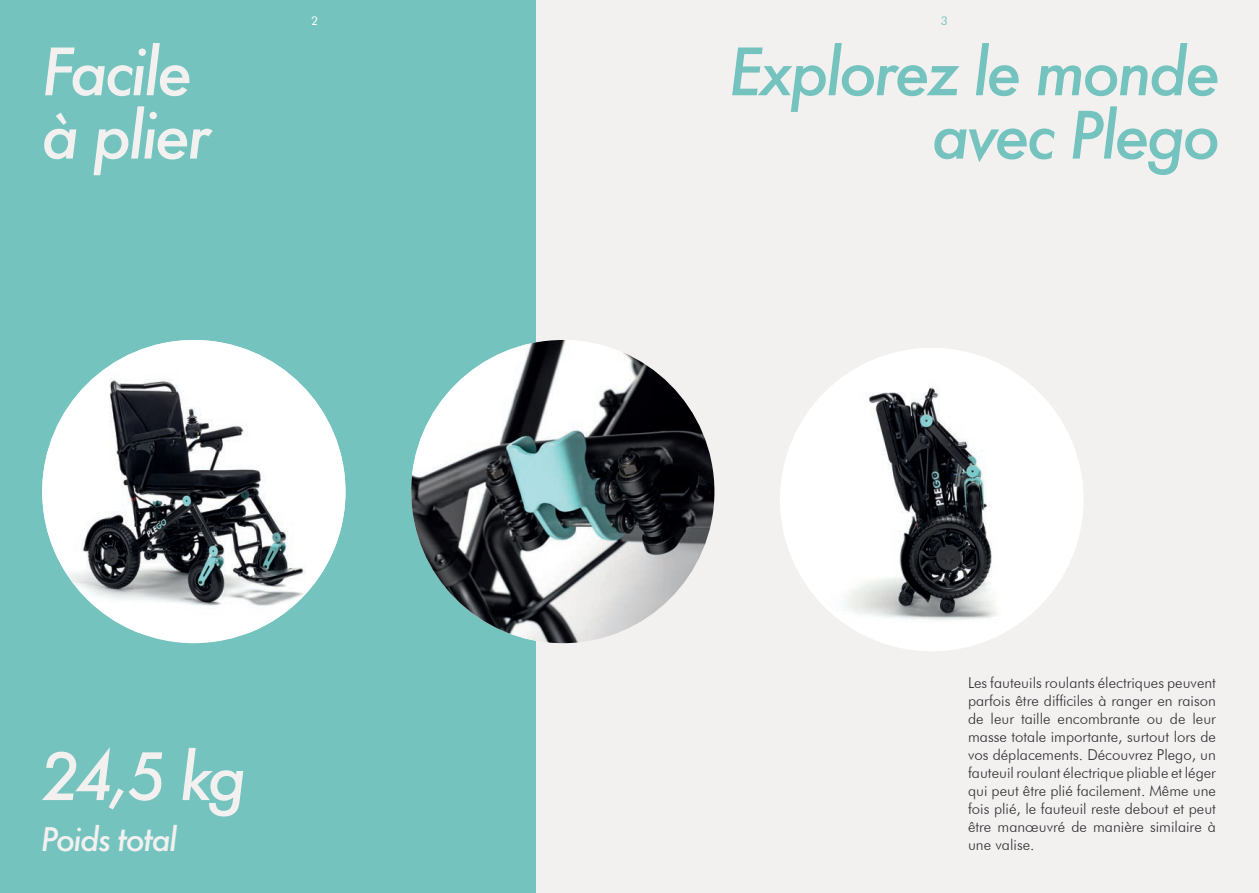
<style>
.page{position:relative;width:1259px;height:893px;background:#fff}
.page>*{position:absolute;margin:0;border:0;box-sizing:border-box;transform-origin:0 0}
.t1{font:italic 500 63.3px/63.3px "Futura";letter-spacing:-.05em;color:#74c3bf;text-align:right}
.t2{font:italic 500 63.3px "Futura";letter-spacing:-.05em;color:#f2f1f0}
.t3{font:italic 500 31.65px "Futura";letter-spacing:-.05em;color:#f2f1f0}
.t4{font:300 15px/18px "Futura BT";color:#312e32;text-align:justify}
.t5{font:12px "Futura BT";color:#fff}
.t6{font:12px "Futura BT";color:#74c3bf}
</style>
<div class="page">
<div style="left:0;top:0;width:537px;height:893px;background:#74c3bf"></div>
<div style="left:537px;top:0;width:722px;height:893px;background:#f2f1f0"></div>
<img style="left:42px;top:340px;width:303px;height:293px">
<img style="left:411px;top:340px;width:303px;height:303px;border-radius:152px">
<img style="left:780px;top:348px;width:303px;height:303px;border-radius:152px">
<p class="t2" style="left:41px;top:28px;width:153px">Facile</p>
<p class="t2" style="left:41px;top:92px;width:171px">à plier</p>
<p class="t5" style="left:311px;top:13px;width:9px">2</p>
<p class="t2" style="left:41px;top:733px;width:207px">24,5 kg</p>
<p class="t3" style="left:41px;top:817px;width:138px">Poids total</p>
<p class="t6" style="left:940px;top:13px;width:9px">3</p>
<p class="t1" style="left:728px;top:40px;width:493px">Explorez le monde avec Plego</p>
<p class="t4" style="left:968px;top:674px;width:249px">Les fauteuils roulants électriques peuvent parfois être difficiles à ranger en raison de leur taille encombrante ou de leur masse totale importante, surtout lors de vos déplacements. Découvrez Plego, un fauteuil roulant électrique pliable et léger qui peut être plié facilement. Même une fois plié, le fauteuil reste debout et peut être manœuvré de manière similaire à une valise.</p>
</div>
